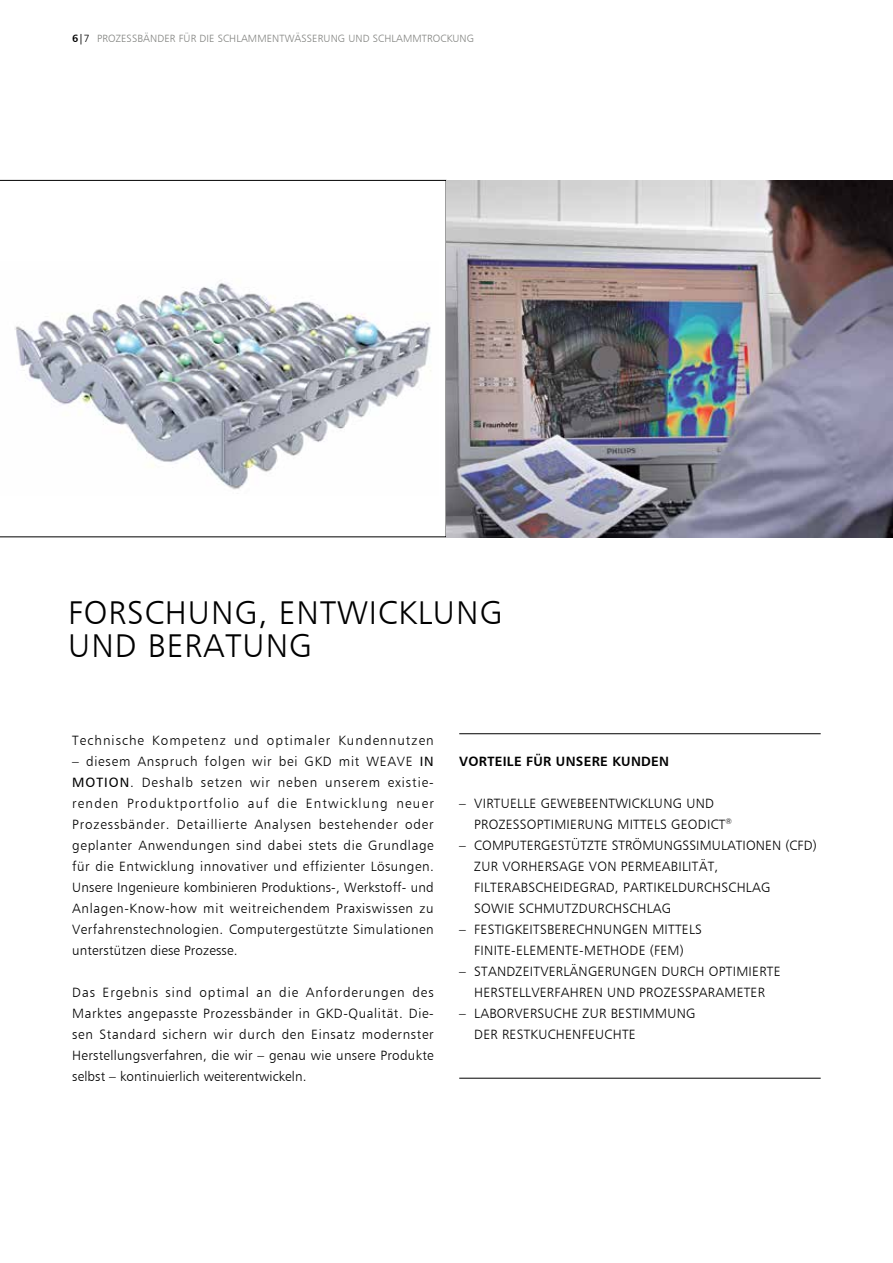
<style>
.page{position:relative;width:893px;height:1263px;background:#fff}
.page>*{position:absolute;margin:0;border:0;box-sizing:border-box;transform-origin:0 0}
.t1{font:33px/33px "Humanist 777 BT Light B";letter-spacing:.03em;color:#000}
.t2{font:13.5px/21px "Humanist 777 BT Light B";letter-spacing:.02em;color:#000;text-align:justify}
.t3{font:13.5px "Humanist 777 BT Light B";letter-spacing:.075em;color:#000}
.t4{font:13.5px "Humanist 777 BT Bold B";letter-spacing:.02em;color:#000}
.t5{font:10.5px "Humanist 777 BT Light B";letter-spacing:.01em;color:#838481}
.s1{font-family:"Humanist 777 BT Bold B";color:#000}
.s2{font-family:"Humanist 777 BT Roman B";color:#000}
.s3{color:#000}
.s4{font-family:"Humanist 777 BT Roman B"}
</style>
<div class="page">
<svg style="left:0;top:180px;width:446px;height:357px"></svg>
<hr style="left:459px;top:733px;width:362px;height:1px;background:#000">
<hr style="left:459px;top:1078px;width:362px;height:1px;background:#000">
<img style="left:446px;top:180px;width:447px;height:357px">
<p class="t5" style="left:72px;top:32px;width:32px"><span class="s1">6</span><span class="s2">|</span><span class="s3">7</span> prozessb</p>
<p class="t5" style="left:143px;top:32px;width:14px">änder</p>
<p class="t5" style="left:179px;top:32px;width:53px">Für Die Schlammentw</p>
<p class="t5" style="left:295px;top:32px;width:14px">ässerung</p>
<p class="t5" style="left:348px;top:32px;width:8px">und</p>
<p class="t5" style="left:373px;top:32px;width:14px">Schlammtrockung</p>
<h1 class="t1" style="left:68px;top:596px;width:436px">FORSCHUNG, ENTWICKLUNG und</h1>
<h1 class="t1" style="left:148px;top:629px;width:40px">Beratung</h1>
<p class="t3" style="left:72px;top:731px;width:363px">Technische Kompetenz und optimaler Kundennutzen</p>
<p class="t2" style="left:72px;top:750px;width:363px">– diesem Anspruch folgen wir bei GKD mit WEAVE <span class="s4">IN MOTION</span>. Deshalb setzen wir neben unserem existie&shy;renden Produktportfolio auf die Entwicklung neuer Prozessbänder. Detaillierte Analysen bestehender oder geplanter Anwendungen sind dabei stets die Grundlage für die Entwicklung innovativer und effizienter Lösungen.<br>Unsere Ingenieure kombinieren Produktions-, Werkstoff- und Anlagen-Know-how mit weitreichendem Praxiswissen zu Verfahrenstechnologien. Computergestützte Simulationen unterstützen diese Prozesse.</p>
<p class="t2" style="left:72px;top:981px;width:363px">Das Ergebnis sind optimal an die Anforderungen des Marktes angepasste Prozessbänder in GKD-Qualität. Die&shy;sen Standard sichern wir durch den Einsatz modernster Herstellungsverfahren, die wir – genau wie unsere Produkte selbst – kontinuierlich weiterentwickeln.</p>
<p class="t4" style="left:459px;top:752px;width:18px">VORTEILE</p>
<p class="t4" style="left:526px;top:752px;width:40px">FÜR UNSERE</p>
<p class="t4" style="left:612px;top:752px;width:19px">KUNDEN</p>
<p class="t2" style="left:459px;top:792px;width:31px">– Virtuelle</p>
<p class="t2" style="left:541px;top:792px;width:19px">Gewebeentwicklung</p>
<p class="t2" style="left:686px;top:792px;width:10px">und</p>
<p class="t2" style="left:474px;top:813px;width:16px">Prozessoptimierung</p>
<p class="t2" style="left:617px;top:813px;width:8px">mittels</p>
<p class="t2" style="left:671px;top:813px;width:62px">GeoDict<sup>®</sup></p>
<p class="t2" style="left:459px;top:834px;width:32px">– Computergest</p>
<p class="t2" style="left:571px;top:834px;width:17px">ützte</p>
<p class="t2" style="left:612px;top:834px;width:40px">Strömungssimulationen</p>
<p class="t2" style="left:785px;top:834px;width:33px">(CFD)</p>
<p class="t2" style="left:474px;top:855px;width:46px">ZUR Vorhersage</p>
<p class="t2" style="left:589px;top:855px;width:47px">VON Permeabilit</p>
<p class="t2" style="left:699px;top:855px;width:21px">ät,</p>
<p class="t2" style="left:474px;top:876px;width:15px">Filterabscheidegrad</p>
<p class="t2" style="left:615px;top:876px;width:24px">, Partikeldurchschlag</p>
<p class="t2" style="left:459px;top:897px;width:11px">sowie</p>
<p class="t2" style="left:519px;top:897px;width:17px">Schmutzdurchschlag</p>
<p class="t2" style="left:459px;top:918px;width:30px">– Festigkeitsberechnungen</p>
<p class="t2" style="left:652px;top:918px;width:8px">mittels</p>
<p class="t2" style="left:474px;top:939px;width:13px">Finite</p>
<p class="t2" style="left:511px;top:939px;width:21px">-Elemente</p>
<p class="t2" style="left:579px;top:939px;width:26px">-Methode</p>
<p class="t2" style="left:650px;top:939px;width:36px">(FEM)</p>
<p class="t2" style="left:459px;top:960px;width:31px">– Standzeitverl</p>
<p class="t2" style="left:570px;top:960px;width:19px">ängerungen</p>
<p class="t2" style="left:661px;top:960px;width:10px">durch</p>
<p class="t2" style="left:709px;top:960px;width:8px">optimierte</p>
<p class="t2" style="left:474px;top:981px;width:18px">Herstellverfahren</p>
<p class="t2" style="left:607px;top:981px;width:10px">und</p>
<p class="t2" style="left:639px;top:981px;width:16px">Prozessparameter</p>
<p class="t2" style="left:459px;top:1002px;width:31px">– Laborversuche</p>
<p class="t2" style="left:582px;top:1002px;width:46px">ZUR Bestimmung</p>
<p class="t2" style="left:459px;top:1023px;width:11px">der</p>
<p class="t2" style="left:502px;top:1023px;width:17px">Restkuchenfeuchte</p>
</div>
